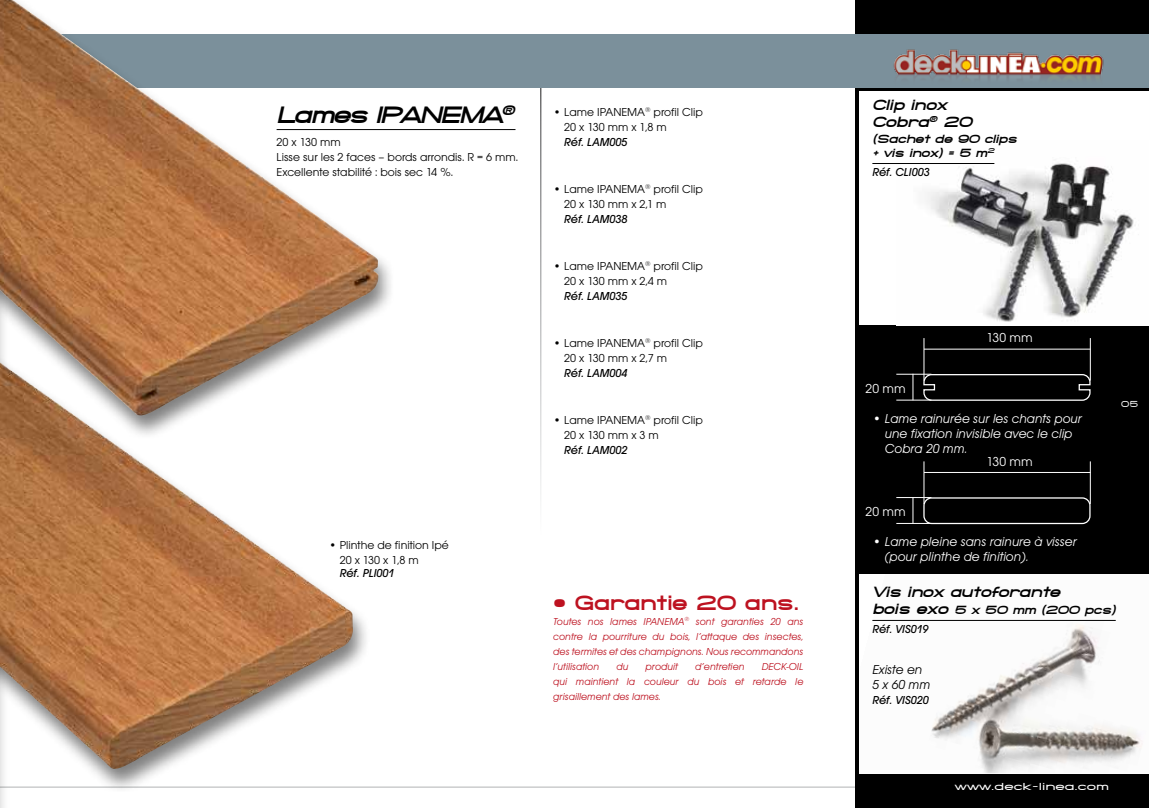
<style>
.page{position:relative;width:1149px;height:808px;background:#fff}
.page>*{position:absolute;margin:0;border:0;box-sizing:border-box;transform-origin:0 0}
.t1{font:italic 800 24px "SF Grandezza";letter-spacing:-.05em;color:#000}
.t2{font:800 21px "SF Grandezza";color:#bd1220}
.t3{font:italic 800 15px/16.5px "SF Grandezza";color:#000}
.t4{font:italic 13.5px/15px "Avant Garde Gothic Itc T";color:#fff}
.t5{font:13.5px "Avant Garde Gothic Itc T";color:#fff}
.t6{font:italic 13.5px/15px "Avant Garde Gothic Itc T";color:#000}
.t7{font:12px/15px "Avant Garde Gothic Itc T";color:#000}
.t8{font:italic 500 12px "Avant Garde Gothic Itc T";color:#000}
.t9{font:italic 800 12px/13.5px "SF Grandezza";color:#000}
.t10{font:italic 10.5px/15px "Avant Garde Gothic Itc T";color:#bd1220;text-align:justify}
.t11{font:500 10.5px "SF Grandezza";color:#fff;scale:1.25 1}
.t12{font:500 9px "SF Grandezza";color:#fff}
.s1{font-size:15px}
</style>
<div class="page">
<div style="left:0;top:0;width:9px;height:808px;background:#f6f6f6"></div>
<div style="left:855px;top:0;width:293px;height:808px;background:#000"></div>
<div style="left:859px;top:91px;width:289px;height:234px;background:#fff"></div>
<img style="left:926px;top:163px;width:208px;height:159px">
<img style="left:859px;top:574px;width:289px;height:199px">
<hr style="left:0;top:787px;width:944px;height:1px;background:#b1b3b4">
<svg style="left:922px;top:373px;width:168px;height:28px"></svg>
<hr style="left:923px;top:338px;width:1px;height:43px;background:#fff">
<hr style="left:1089px;top:338px;width:1px;height:43px;background:#fff">
<hr style="left:923px;top:349px;width:167px;height:1px;background:#fff">
<hr style="left:896px;top:374px;width:35px;height:1px;background:#fff">
<hr style="left:896px;top:400px;width:35px;height:1px;background:#fff">
<svg style="left:912px;top:374px;width:1px;height:26px"></svg>
<div style="left:923px;top:497px;width:167px;height:27px;border:1px solid #fff;border-radius:8px"></div>
<hr style="left:923px;top:461px;width:1px;height:43px;background:#fff">
<hr style="left:1089px;top:461px;width:1px;height:43px;background:#fff">
<hr style="left:923px;top:472px;width:167px;height:1px;background:#fff">
<hr style="left:896px;top:497px;width:35px;height:1px;background:#fff">
<hr style="left:896px;top:523px;width:35px;height:1px;background:#fff">
<svg style="left:912px;top:498px;width:1px;height:25px"></svg>
<div style="left:0;top:34px;width:1148px;height:53px;background:#7b909b"></div>
<img style="left:888px;top:49px;width:223px;height:39px">
<hr style="left:872px;top:620px;width:243px;height:1px;background:#000">
<hr style="left:872px;top:163px;width:122px;height:1px;background:#000">
<div style="left:0;top:0;width:396px;height:438px;background:#000;opacity:.5"></div>
<img style="left:0;top:0;width:380px;height:420px">
<div style="left:0;top:336px;width:370px;height:455px;background:#000;opacity:.5"></div>
<img style="left:0;top:362px;width:355px;height:411px">
<hr style="left:276px;top:129px;width:239px;height:1px;background:#000">
<h1 class="t1" style="left:276px;top:99px;width:239px">Lames IPANEMA<sup>®</sup></h1>
<p class="t7" style="left:276px;top:135px;width:243px">20 x 130 mm<br>Lisse sur les 2 faces – bords arrondis. R = 6 mm.<br>Excellente stabilité : bois sec 14 %.</p>
<p class="t7" style="left:339px;top:537px;width:111px;text-indent:-11px">• Plinthe de finition Ipé<br>20 x 130 x 1,8 m</p>
<p class="t8" style="left:339px;top:566px;width:56px">Réf. PLI001</p>
<p class="t7" style="left:564px;top:104px;width:140px;text-indent:-11px">• Lame IPANEMA<sup>®</sup> profil Clip<br>20 x 130 mm x 1,8 m</p>
<p class="t8" style="left:564px;top:135px;width:65px">Réf. LAM005</p>
<p class="t7" style="left:564px;top:181px;width:140px;text-indent:-11px">• Lame IPANEMA<sup>®</sup> profil Clip<br>20 x 130 mm x 2,1 m</p>
<p class="t8" style="left:564px;top:212px;width:65px">Réf. LAM038</p>
<p class="t7" style="left:564px;top:258px;width:140px;text-indent:-11px">• Lame IPANEMA<sup>®</sup> profil Clip<br>20 x 130 mm x 2,4 m</p>
<p class="t8" style="left:564px;top:289px;width:65px">Réf. LAM035</p>
<p class="t7" style="left:564px;top:335px;width:140px;text-indent:-11px">• Lame IPANEMA<sup>®</sup> profil Clip<br>20 x 130 mm x 2,7 m</p>
<p class="t8" style="left:564px;top:366px;width:65px">Réf. LAM004</p>
<p class="t7" style="left:564px;top:412px;width:140px;text-indent:-11px">• Lame IPANEMA<sup>®</sup> profil Clip<br>20 x 130 mm x 3 m</p>
<p class="t8" style="left:564px;top:443px;width:65px">Réf. LAM002</p>
<h2 class="t2" style="left:553px;top:589px;width:247px">• Garantie 20 ans.</h2>
<p class="t10" style="left:553px;top:614px;width:252px">Toutes nos lames IPANEMA<sup>®</sup> sont garanties 20 ans contre la pourriture du bois, l’attaque des insectes, des termites et des champignons. Nous recommandons l’utilisation</p>
<p class="t10" style="left:553px;top:659px;width:252px;text-indent:208px">DECK-OIL qui maintient la couleur du bois et retarde le grisaillement des lames.</p>
<p class="t10" style="left:616px;top:659px;width:14px">du</p>
<p class="t10" style="left:645px;top:659px;width:34px">produit</p>
<p class="t10" style="left:695px;top:659px;width:51px">d’entretien</p>
<p class="t3" style="left:872px;top:97px;width:101px">Clip inox<br>Cobra<sup>®</sup> 20</p>
<p class="t9" style="left:872px;top:132px;width:146px">(Sachet de 90 clips + vis inox) = 5 m<sup>2</sup></p>
<p class="t8" style="left:872px;top:165px;width:59px">Réf. CLI003</p>
<p class="t5" style="left:865px;top:380px;width:42px">20 mm</p>
<p class="t5" style="left:986px;top:330px;width:48px">130 mm</p>
<p class="t4" style="left:884px;top:411px;width:199px;text-indent:-12px">• Lame rainurée sur les chants pour une fixation invisible avec le clip<br>Cobra 20 mm.</p>
<p class="t5" style="left:865px;top:504px;width:42px">20 mm</p>
<p class="t5" style="left:986px;top:453px;width:48px">130 mm</p>
<p class="t4" style="left:884px;top:534px;width:193px;text-indent:-12px">• Lame pleine sans rainure à visser (pour plinthe de finition).</p>
<p class="t12" style="left:1120px;top:398px;width:19px">05</p>
<p class="t3" style="left:872px;top:584px;width:189px">Vis inox autoforante</p>
<p class="t9" style="left:872px;top:603px;width:245px"><span class="s1">bois exo</span> 5 x 50 mm (200 pcs)</p>
<p class="t8" style="left:872px;top:622px;width:58px">Réf. VIS019</p>
<p class="t6" style="left:872px;top:662px;width:59px">Existe en<br>5 x 60 mm</p>
<p class="t8" style="left:872px;top:693px;width:58px">Réf. VIS020</p>
<p class="t11" style="left:954px;top:780px;width:125px">www.deck-linea.com</p>
</div>
